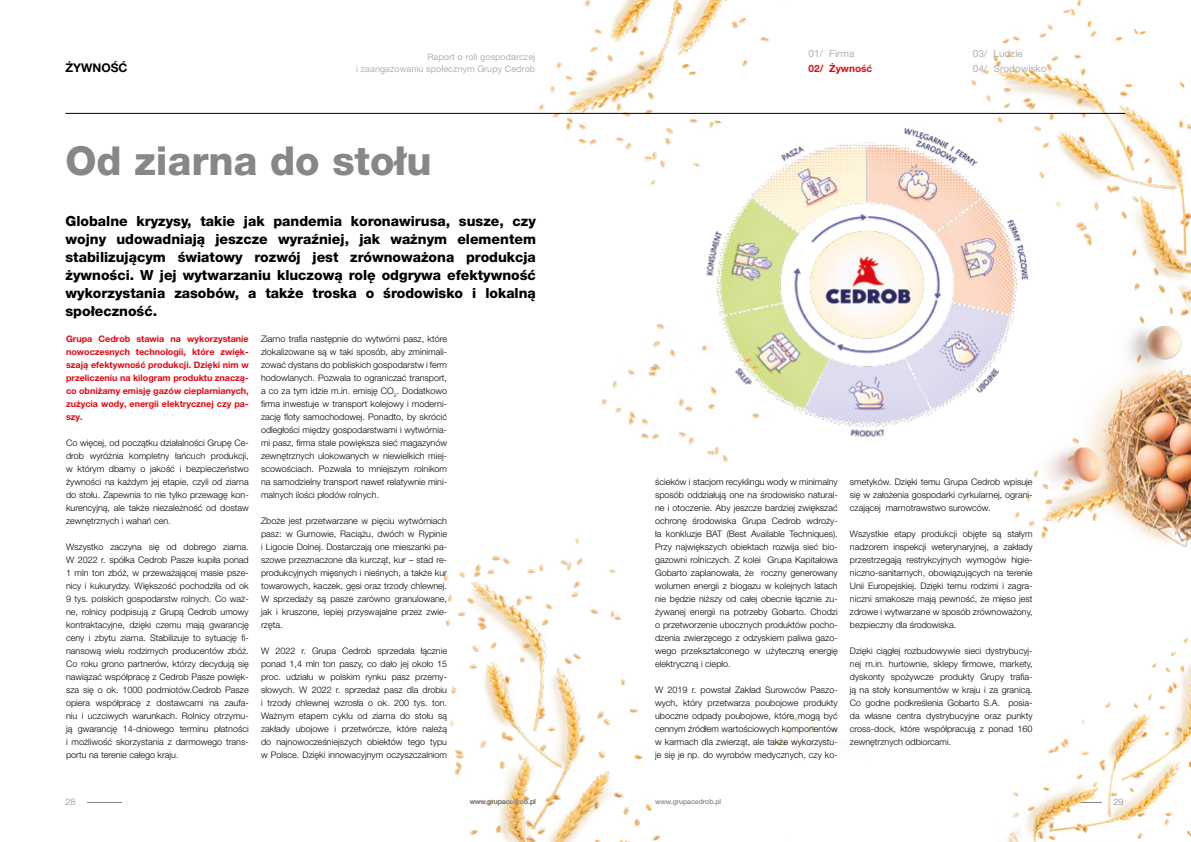
<style>
.page{position:relative;width:1191px;height:842px;background:#fff}
.page>*{position:absolute;margin:0;border:0;box-sizing:border-box;transform-origin:0 0}
.t1{font:800 40px "Helvetica Neue LT Pro";color:#878787}
.t2{font:800 14px/18px "Helvetica Neue LT Pro";color:#000;text-align:justify}
.t3{font:700 12px "Helvetica Neue LT Pro";color:#000}
.t4{font:10px/15px "Helvetica Neue LT Pro";color:#b3b2b2}
.t5{font:700 10px "Helvetica Neue LT Pro";color:#e30613}
.t6{font:300 9px/13px "Helvetica Neue LT Pro";color:#000;text-align:justify}
.t7{font:700 9px/13px "Helvetica Neue LT Pro";color:#e30613;text-align:justify}
.t8{font:9px "Helvetica Neue LT Pro";letter-spacing:.005em;color:#b3b2b2}
.t9{font:300 9px "Helvetica Neue LT Pro";color:#878787}
.t10{font:500 7px "Helvetica Neue LT Pro";letter-spacing:-.01em;color:#878787}
</style>
<div class="page">
<hr style="left:87px;top:802px;width:35px;height:1px;background:#878787">
<img style="left:88px;top:0;width:1103px;height:842px">
<hr style="left:65px;top:113px;width:1060px;height:1px;background:#000">
<p class="t8" style="left:427px;top:52px;width:109px">Raport o roli gospodarczej</p>
<h3 class="t3" style="left:65px;top:60px;width:64px">ŻYWNOŚĆ</h3>
<p class="t8" style="left:356px;top:64px;width:180px">i zaangażowaniu społecznym Grupy Cedrob</p>
<h1 class="t1" style="left:65px;top:137px;width:368px">Od ziarna do stołu</h1>
<p class="t2" style="left:65px;top:212px;width:472px">Globalne kryzysy, takie jak pandemia koronawirusa, susze, czy wojny udowadniają jeszcze wyraźniej, jak ważnym elementem stabilizującym światowy rozwój jest zrównoważona produkcja żywności. W jej wytwarzaniu kluczową rolę odgrywa efektywność wykorzystania zasobów, a także troska o środowisko i lokalną społeczność.</p>
<p class="t7" style="left:66px;top:332px;width:184px">Grupa Cedrob stawia na wykorzystanie nowoczesnych technologii, które zwięk&shy;szają efektywność produkcji. Dzięki nim w przeliczeniu na kilogram produktu znaczą&shy;co obniżamy emisję gazów cieplarnianych, zużycia wody, energii elektrycznej czy pa&shy;szy.</p>
<p class="t6" style="left:66px;top:436px;width:184px">Co więcej, od początku działalności Grupę Ce&shy;drob wyróżnia kompletny łańcuch produkcji, w którym dbamy o jakość i bezpieczeństwo żywności na każdym jej etapie, czyli od ziarna do stołu. Zapewnia to nie tylko przewagę kon&shy;kurencyjną, ale także niezależność od dostaw zewnętrznych i wahań cen.</p>
<p class="t6" style="left:66px;top:540px;width:184px">Wszystko zaczyna się od dobrego ziarna.<br>W 2022 r. spółka Cedrob Pasze kupiła ponad 1 mln ton zbóż, w przeważającej masie psze&shy;nicy i kukurydzy. Większość pochodziła od ok 9 tys. polskich gospodarstw rolnych. Co waż&shy;ne, rolnicy podpisują z Grupą Cedrob umowy kontraktacyjne, dzięki czemu mają gwarancję ceny i zbytu ziarna. Stabilizuje to sytuację fi&shy;nansową wielu rodzimych producentów zbóż.<br>Co roku grono partnerów, którzy decydują się nawiązać współpracę z Cedrob Pasze powięk&shy;sza się o ok. 1000 podmiotów.Cedrob Pasze opiera współpracę z dostawcami na zaufa&shy;niu i uczciwych warunkach. Rolnicy otrzymu&shy;ją gwarancję 14-dniowego terminu płatności i możliwość skorzystania z darmowego trans&shy;portu na terenie całego kraju.</p>
<p class="t6" style="left:261px;top:332px;width:187px">Ziarno trafia następnie do wytwórni pasz, które zlokalizowane są w taki sposób, aby zminimali&shy;zować dystans do pobliskich gospodarstw i ferm hodowlanych. Pozwala to ograniczać transport, a co za tym idzie m.in. emisję CO<sub>2</sub>. Dodatkowo firma inwestuje w transport kolejowy i moderni&shy;zację floty samochodowej. Ponadto, by skrócić odległości między gospodarstwami i wytwórnia&shy;mi pasz, firma stale powiększa sieć magazynów zewnętrznych ulokowanych w niewielkich miej&shy;scowościach. Pozwala to mniejszym rolnikom na samodzielny transport nawet relatywnie mini&shy;malnych ilości płodów rolnych.</p>
<p class="t6" style="left:261px;top:514px;width:187px">Zboże jest przetwarzane w pięciu wytwórniach pasz: w Gumowie, Raciążu, dwóch w Rypinie i Ligocie Dolnej. Dostarczają one mieszanki pa&shy;szowe przeznaczone dla kurcząt, kur – stad re&shy;produkcyjnych mięsnych i nieśnych, a także kur towarowych, kaczek, gęsi oraz trzody chlewnej.<br>W sprzedaży są pasze zarówno granulowane, jak i kruszone, lepiej przyswajalne przez zwie&shy;rzęta.</p>
<p class="t6" style="left:261px;top:644px;width:187px">W 2022 r. Grupa Cedrob sprzedała łącznie ponad 1,4 mln ton paszy, co dało jej około 15 proc. udziału w polskim rynku pasz przemy&shy;słowych. W 2022 r. sprzedaż pasz dla drobiu i trzody chlewnej wzrosła o ok. 200 tys. ton.<br>Ważnym etapem cyklu od ziarna do stołu są zakłady ubojowe i przetwórcze, które należą do najnowocześniejszych obiektów tego typu w Polsce. Dzięki innowacyjnym oczyszczalniom</p>
<p class="t4" style="left:808px;top:46px;width:16px">01/</p>
<p class="t5" style="left:808px;top:63px;width:16px">02/</p>
<p class="t4" style="left:829px;top:46px;width:27px">Firma</p>
<p class="t5" style="left:829px;top:63px;width:44px">Żywność</p>
<p class="t4" style="left:972px;top:46px;width:16px">03/<br>04/</p>
<p class="t4" style="left:993px;top:46px;width:54px">Ludzie<br>Środowisko</p>
<p class="t6" style="left:655px;top:475px;width:184px">ścieków i stacjom recyklingu wody w minimalny sposób oddziałują one na środowisko natural&shy;ne i otoczenie. Aby jeszcze bardziej zwiększać ochronę środowiska Grupa Cedrob wdroży&shy;ła konkluzje BAT (Best Available Techniques).<br>Przy największych obiektach rozwija sieć bio&shy;gazowni rolniczych. Z kolei Grupa Kapitałowa Gobarto zaplanowała, że roczny generowany wolumen energii z biogazu w kolejnych latach nie będzie niższy od całej obecnie łącznie zu&shy;żywanej energii na potrzeby Gobarto. Chodzi o przetworzenie ubocznych produktów pocho&shy;dzenia zwierzęcego z odzyskiem paliwa gazo&shy;wego przekształconego w użyteczną energię elektryczną i ciepło.</p>
<p class="t6" style="left:655px;top:683px;width:184px">W 2019 r. powstał Zakład Surowców Paszo&shy;wych, który przetwarza poubojowe produkty uboczne odpady poubojowe, które mogą być cennym źródłem wartościowych komponentów w karmach dla zwierząt, ale także wykorzystu&shy;je się je np. do wyrobów medycznych, czy ko-</p>
<p class="t6" style="left:850px;top:475px;width:184px">smetyków. Dzięki temu Grupa Cedrob wpisuje się w założenia gospodarki cyrkularnej, ograni&shy;czającej marnotrawstwo surowców.</p>
<p class="t6" style="left:850px;top:527px;width:184px">Wszystkie etapy produkcji objęte są stałym nadzorem inspekcji weterynaryjnej, a zakłady przestrzegają restrykcyjnych wymogów higie&shy;niczno-sanitarnych, obowiązujących na terenie Unii Europejskiej. Dzięki temu rodzimi i zagra&shy;niczni smakosze mają pewność, że mięso jest zdrowe i wytwarzane w sposób zrównoważony, bezpieczny dla środowiska.</p>
<p class="t6" style="left:850px;top:644px;width:184px">Dzięki ciągłej rozbudowywie sieci dystrybucyj&shy;nej m.in. hurtownie, sklepy firmowe, markety, dyskonty spożywcze produkty Grupy trafia&shy;ją na stoły konsumentów w kraju i za granicą.<br>Co godne podkreślenia Gobarto S.A. posia&shy;da własne centra dystrybucyjne oraz punkty cross-dock, które współpracują z ponad 160 zewnętrznych odbiorcami.</p>
<p class="t10" style="left:470px;top:797px;width:68px">www.grupacedrob.pl</p>
<p class="t9" style="left:66px;top:796px;width:12px">28</p>
<p class="t10" style="left:655px;top:797px;width:68px">www.grupacedrob.pl</p>
<p class="t9" style="left:1113px;top:796px;width:12px">29</p>
</div>
